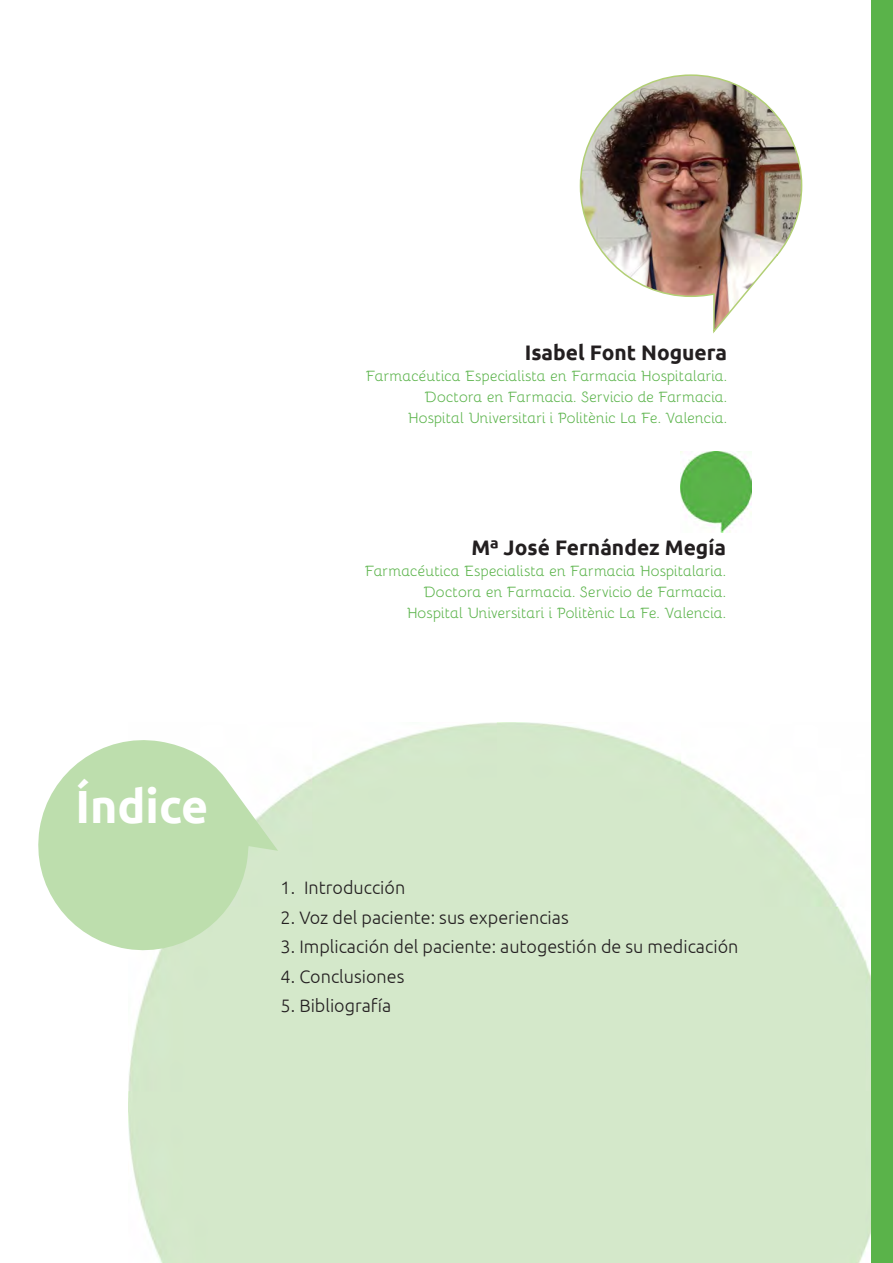
<style>
.page{position:relative;width:893px;height:1263px;background:#fff}
.page>*{position:absolute;margin:0;border:0;box-sizing:border-box;transform-origin:0 0}
.C__texto{font:700 46.5px "Ubuntu";color:#fff}
.C__texto-2{font:700 21px "Ubuntu";color:#231f20}
.C__texto-3{font:300 18px "Ubuntu";color:#231f20}
.C__texto-4{font:15px/21px "Bellota";letter-spacing:-.01em;color:#5ab34a;text-align:right}
</style>
<div class="page">
<img style="left:129px;top:723px;width:743px;height:540px">
<div style="left:872px;top:0;width:21px;height:1263px;background:#5ab34a"></div>
<img style="left:579px;top:74px;width:224px;height:260px">
<svg style="left:38px;top:740px;width:240px;height:211px;fill:#bddead"></svg>
<img style="left:680px;top:452px;width:71px;height:80px">
<p class="C__texto" style="left:75px;top:778px;width:134px">Índice</p>
<p class="C__texto-2" style="left:525px;top:339px;width:204px">Isabel Font Noguera</p>
<p class="C__texto-4" style="left:366px;top:364px;width:362px">Farmacéutica Especialista en Farmacia Hospitalaria.<br>Doctora en Farmacia. Servicio de Farmacia.<br>Hospital Universitari i Politènic La Fe. Valencia.</p>
<p class="C__texto-2" style="left:471px;top:535px;width:256px">Mª José Fernández Megía</p>
<p class="C__texto-4" style="left:365px;top:560px;width:362px">Farmacéutica Especialista en Farmacia Hospitalaria.<br>Doctora en Farmacia. Servicio de Farmacia.<br>Hospital Universitari i Politènic La Fe. Valencia.</p>
<p class="C__texto-3" style="left:281px;top:877px;width:126px">1. Introducción</p>
<p class="C__texto-3" style="left:281px;top:906px;width:290px">2. Voz del paciente: sus experiencias</p>
<p class="C__texto-3" style="left:281px;top:936px;width:459px">3. Implicación del paciente: autogestión de su medicación</p>
<p class="C__texto-3" style="left:281px;top:965px;width:125px">4. Conclusiones</p>
<p class="C__texto-3" style="left:281px;top:995px;width:112px">5. Bibliografía</p>
</div>
